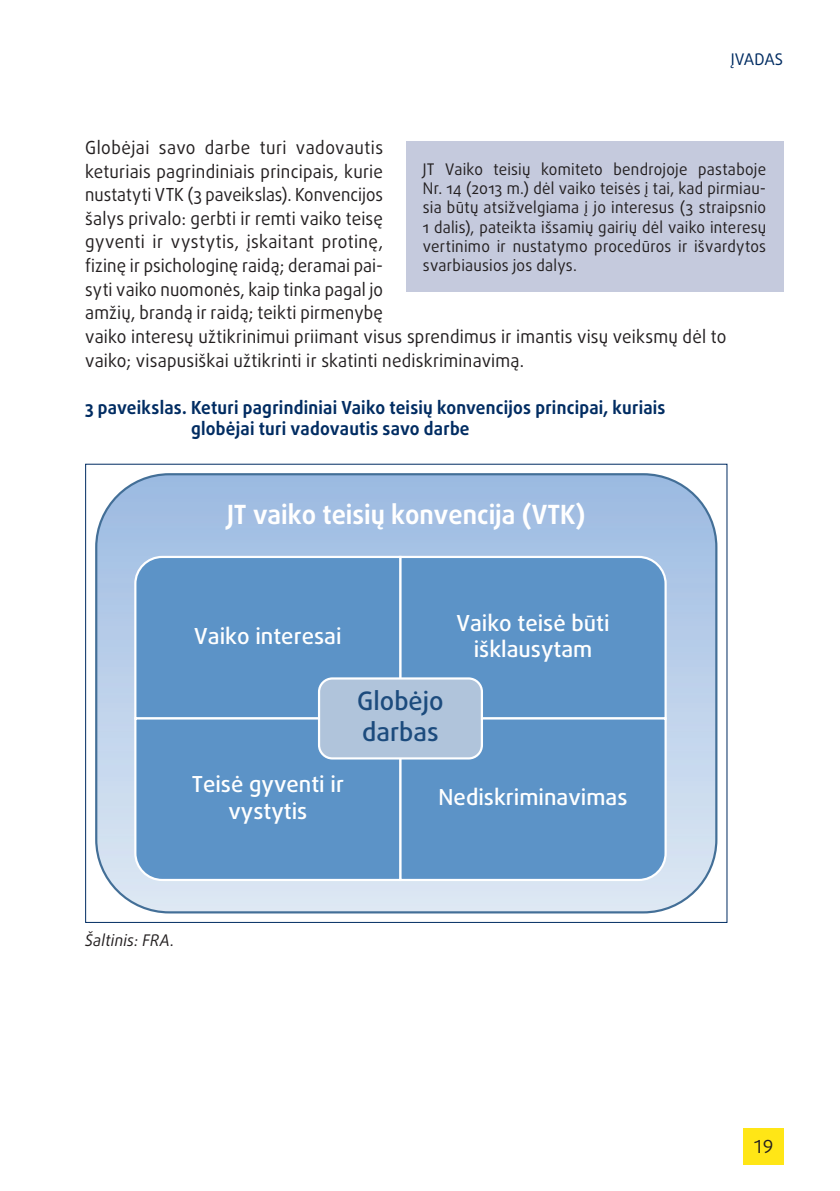
<style>
.page{position:relative;width:840px;height:1191px;background:#fff}
.page>*{position:absolute;margin:0;border:0;box-sizing:border-box;transform-origin:0 0}
.t1{font:700 26.4px "Daxline Pro";color:#fff;scale:.95 1}
.t2{font:500 25.4px/30.4px "Daxline Pro";color:#1c4b7d}
.t3{font:500 22px/26.4px "Daxline Pro";color:#fff;text-align:center}
.body{font:18px/23.6px "Daxline Pro";letter-spacing:.01em;color:#231f20;scale:.95 1}
.figure_table{font:700 18px/21.6px "Daxline Pro";letter-spacing:.015em;color:#002c62;scale:.95 1}
.body-2{font:18px "Daxline Pro";letter-spacing:.01em;color:#231f20}
.FRA_ACTIVITY_body{font:16px/19.2px "Daxline Pro";letter-spacing:.015em;color:#231f20;text-align:justify;scale:.95 1}
.figure_note_source{font:italic 16px "Daxline Pro";letter-spacing:.015em;color:#231f20;scale:.95 1}
.t4{font:16px "Daxline Pro";color:#002c62}
</style>
<div class="page">
<div style="left:742px;top:1128px;width:40px;height:36px;background:#ffe616"></div>
<svg style="left:97px;top:476px;width:619px;height:436px;background:#b6cce8"></svg>
<div style="left:133px;top:555px;width:265px;height:161px;background:#5c93c7"></div>
<div style="left:398px;top:555px;width:269px;height:161px;background:#5c93c7"></div>
<div style="left:133px;top:716px;width:265px;height:166px;background:#5c93c7"></div>
<div style="left:398px;top:716px;width:269px;height:166px;background:#5c93c7"></div>
<div style="left:319px;top:678px;width:162px;height:80px;background:#b0c4db;border-radius:13px"></div>
<div style="left:318px;top:677px;width:164px;height:82px;border:2px solid #fff;border-radius:13px"></div>
<div style="left:405px;top:141px;width:377px;height:151px;background:#c5cadd"></div>
<p class="t4" style="left:730px;top:49px;width:54px">ĮVADAS</p>
<p class="body" style="left:85px;top:136px;width:676px">Globėjai savo darbe turi vadovautis<br>keturiais pagrindiniais principais, kurie<br>nustatyti VTK (3 paveikslas). Konvencijos<br>šalys privalo: gerbti ir remti vaiko teisę<br>gyventi ir vystytis, įskaitant protinę,<br>fizinę ir psichologinę raidą; deramai pai-<br>syti vaiko nuomonės, kaip tinka pagal jo<br>amžių, brandą ir raidą; teikti pirmenybę<br>vaiko interesų užtikrinimui priimant visus sprendimus ir imantis visų veiksmų dėl to vaiko; visapusiškai užtikrinti ir skatinti nediskriminavimą.</p>
<p class="figure_table" style="left:191px;top:396px;width:500px;text-indent:-106px">3 paveikslas. Keturi pagrindiniai Vaiko teisių konvencijos principai, kuriais globėjai turi vadovautis savo darbe</p>
<p class="FRA_ACTIVITY_body" style="left:422px;top:160px;width:363px">JT Vaiko teisių komiteto bendrojoje pastaboje Nr. 14 (2013 m.) dėl vaiko teisės į tai, kad pirmiau&shy;sia būtų atsižvelgiama į jo interesus (3 straipsnio 1 dalis), pateikta išsamių gairių dėl vaiko interesų vertinimo ir nustatymo procedūros ir išvardytos svarbiausios jos dalys.</p>
<h1 class="t1" style="left:227px;top:497px;width:378px">JT vaiko teisių konvencija (VTK)</h1>
<p class="t3" style="left:194px;top:623px;width:149px">Vaiko interesai</p>
<p class="t3" style="left:192px;top:771px;width:154px">Teisė gyventi ir vystytis</p>
<h2 class="t2" style="left:357px;top:686px;width:88px">Globėjo darbas</h2>
<p class="t3" style="left:456px;top:609px;width:155px">Vaiko teisė būti išklausytam</p>
<p class="t3" style="left:438px;top:784px;width:190px">Nediskriminavimas</p>
<p class="figure_note_source" style="left:85px;top:929px;width:95px">Šaltinis: FRA.</p>
<p class="body-2" style="left:752px;top:1135px;width:22px">19</p>
</div>
